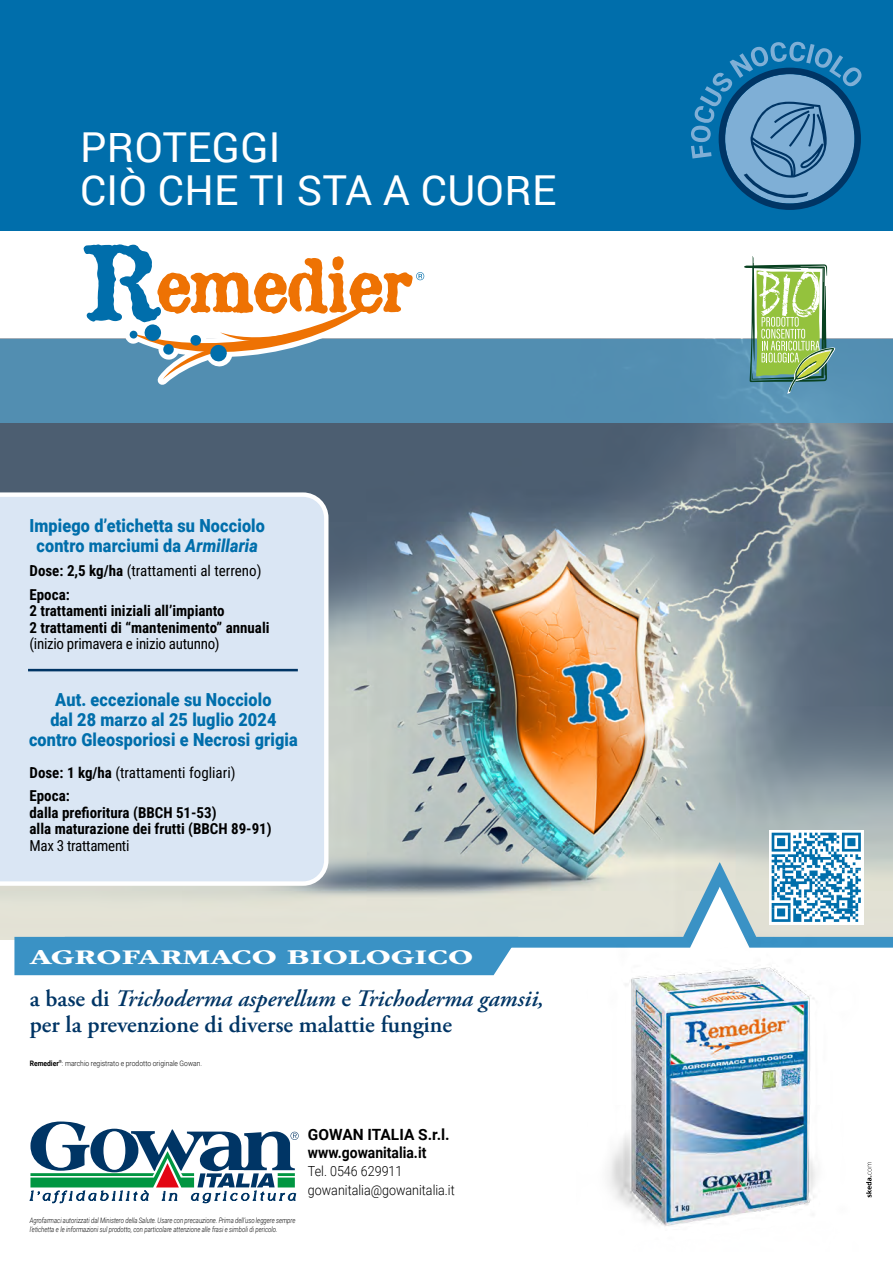
<style>
.page{position:relative;width:893px;height:1263px;background:#fff}
.page>*{position:absolute;margin:0;border:0;box-sizing:border-box;transform-origin:0 0}
.t1{font:41.25px/43.5px "Roboto";letter-spacing:.01em;color:#fff}
.t2{font:600 23.55px/25.5px "Adobe Garamond Pro";color:#003565}
.t3{font:700 21.75px "ITC Garamond Std";color:#fff;scale:1.43 1}
.t4{font:900 18px/20.2px "Roboto";letter-spacing:.01em;color:#006eab;text-align:center;scale:.9 1}
.t5{font:700 15.45px/18.3px "Roboto";color:#000}
.t6{font:700 15px/16.5px "Roboto Condensed";color:#000}
.t7{font:15px/23.7px "Roboto Condensed";color:#000}
.t8{font:15px "Roboto Condensed";letter-spacing:-.02em;color:#000}
.t9{font:300 13.95px/18.3px "Roboto";color:#000;scale:.9 1}
.t10{font:italic 300 7.5px/9px "Roboto";color:#000;scale:.8 1}
.t11{font:300 7.5px "Roboto";color:#000;scale:.9 1}
.s1{font-style:italic}
.s2{font-weight:700}
</style>
<div class="page">
<img style="left:0;top:423px;width:893px;height:517px">
<div style="left:0;top:0;width:893px;height:231px;background:#006eab"></div>
<svg style="left:30px;top:1121px;width:269px;height:83px"></svg>
<div style="left:14px;top:937px;width:497px;height:38px;background:#3a92c5"></div>
<svg style="left:65px;top:862px;width:828px;height:86px;background:#bccac9"></svg>
<div style="left:0;top:339px;width:893px;height:84px;background:#528eb1"></div>
<svg style="left:744px;top:256px;width:92px;height:138px"></svg>
<svg style="left:84px;top:244px;width:340px;height:135px"></svg>
<svg style="left:769px;top:830px;width:94px;height:90px"></svg>
<svg style="left:772px;top:833px;width:89px;height:87px"></svg>
<img style="left:577px;top:920px;width:303px;height:306px">
<div style="left:0;top:490px;width:331px;height:398px;background:#dae6f4"></div>
<hr style="left:28px;top:669px;width:270px;height:2px;background:#003565">
<svg style="left:691px;top:42px;width:171px;height:168px"></svg>
<svg style="left:866px;top:1162px;width:5px;height:35px"></svg>
<h1 class="t1" style="left:80px;top:124px;width:478px">PROTEGGI<br>CIÒ CHE TI STA A CUORE</h1>
<h3 class="t4" style="left:29px;top:514px;width:263px">Impiego d’etichetta su Nocciolo contro marciumi da <span class="s1">Armillaria</span></h3>
<h3 class="t7" style="left:30px;top:558px;width:233px"><span class="s2">Dose: 2,5 kg/ha</span> (trattamenti al terreno)<br><span class="s2">Epoca:</span></h3>
<h3 class="t6" style="left:30px;top:602px;width:242px">2 trattamenti iniziali all’impianto<br>2 trattamenti di “mantenimento” annuali</h3>
<h3 class="t8" style="left:30px;top:633px;width:192px">(inizio primavera e inizio autunno)</h3>
<h3 class="t4" style="left:29px;top:688px;width:300px">Aut. eccezionale su Nocciolo<br>dal 28 marzo al 25 luglio 2024 contro Gleosporiosi e Necrosi grigia</h3>
<h3 class="t7" style="left:30px;top:760px;width:208px"><span class="s2">Dose: 1 kg/ha</span> (trattamenti fogliari)<br><span class="s2">Epoca:</span></h3>
<h3 class="t6" style="left:30px;top:804px;width:244px">dalla prefioritura (BBCH 51-53)<br>alla maturazione dei frutti (BBCH 89-91)</h3>
<h3 class="t8" style="left:30px;top:835px;width:102px">Max 3 trattamenti</h3>
<h3 class="t3" style="left:30px;top:945px;width:312px">AGROFARMACO BIOLOGICO</h3>
<h2 class="t2" style="left:30px;top:986px;width:516px">a base di <span class="s1">Trichoderma asperellum</span> e <span class="s1">Trichoderma gamsii, </span>per la prevenzione di diverse malattie fungine</h2>
<p class="t11" style="left:30px;top:1058px;width:193px"><span class="s2">Remedier</span><sup>®</sup>: marchio registrato e prodotto originale Gowan.</p>
<p class="t10" style="left:30px;top:1215px;width:334px">Agrofarmaci autorizzati dal Ministero della Salute. Usare con precauzione. Prima dell’uso leggere sempre l’etichetta e le informazioni sul prodotto, con particolare attenzione alle frasi e simboli di pericolo.</p>
<h3 class="t5" style="left:308px;top:1124px;width:143px">GOWAN ITALIA S.r.l. www.gowanitalia.it</h3>
<h3 class="t9" style="left:308px;top:1162px;width:165px">Tel. 0546 629911 gowanitalia@gowanitalia.it</h3>
</div>
